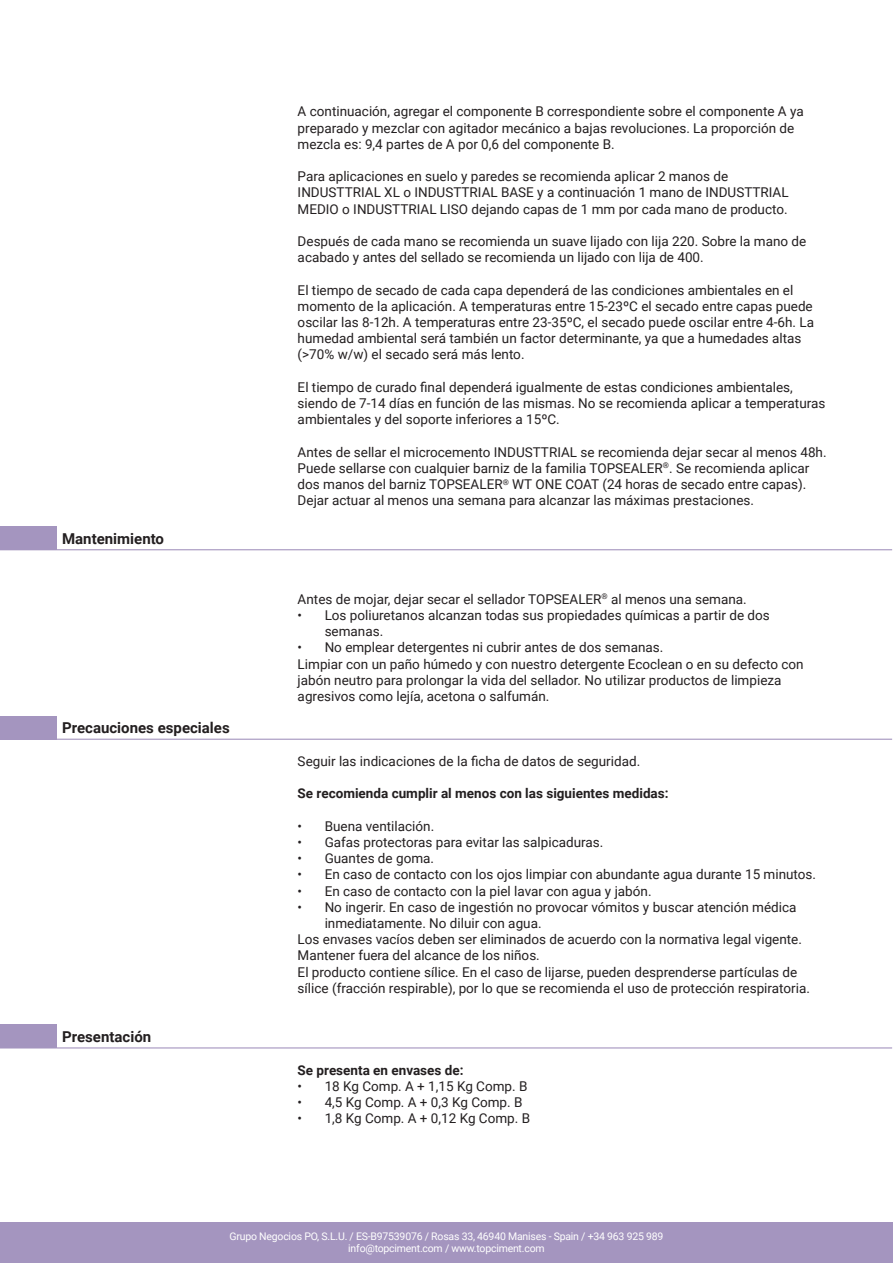
<style>
.page{position:relative;width:893px;height:1263px;background:#fff}
.page>*{position:absolute;margin:0;border:0;box-sizing:border-box;transform-origin:0 0}
.t1{font:700 15px "Roboto";color:#231f20}
.TEXTO_GROSO{font:13.5px/16.2px "Roboto";color:#231f20}
.TEXTO_GROSO-2{font:700 13.5px "Roboto";color:#231f20}
.t2{font:10.5px/12px "Roboto";letter-spacing:-.02em;color:#fff;text-align:center}
</style>
<div class="page">
<div style="left:0;top:1222px;width:893px;height:41px;background:#a495bf"></div>
<div style="left:0;top:526px;width:56px;height:24px;background:#a495bf"></div>
<hr style="left:56px;top:549px;width:836px;height:1px;background:#a495bf">
<div style="left:0;top:716px;width:56px;height:23px;background:#a495bf"></div>
<hr style="left:0;top:739px;width:56px;height:1px;background:#a495bf">
<hr style="left:56px;top:739px;width:836px;height:1px;background:#a495bf">
<div style="left:0;top:1025px;width:56px;height:23px;background:#a495bf"></div>
<hr style="left:56px;top:1047px;width:836px;height:1px;background:#a495bf">
<h3 class="t1" style="left:62px;top:528px;width:103px">Mantenimiento</h3>
<h3 class="t1" style="left:62px;top:717px;width:169px">Precauciones especiales</h3>
<h3 class="t1" style="left:62px;top:1026px;width:91px">Presentación</h3>
<p class="TEXTO_GROSO" style="left:298px;top:103px;width:508px">A continuación, agregar el componente B correspondiente sobre el componente A ya preparado y mezclar con agitador mecánico a bajas revoluciones. La proporción de mezcla es: 9,4 partes de A por 0,6 del componente B.</p>
<p class="TEXTO_GROSO" style="left:298px;top:168px;width:432px">Para aplicaciones en suelo y paredes se recomienda aplicar 2 manos de</p>
<p class="TEXTO_GROSO" style="left:298px;top:184px;width:493px">INDUSTTRIAL XL o INDUSTTRIAL BASE y a continuación 1 mano de INDUSTTRIAL<br>MEDIO o INDUSTTRIAL LISO dejando capas de 1 mm por cada mano de producto.</p>
<p class="TEXTO_GROSO" style="left:298px;top:233px;width:510px">Después de cada mano se recomienda un suave lijado con lija 220. Sobre la mano de</p>
<p class="TEXTO_GROSO" style="left:298px;top:249px;width:408px">acabado y antes del sellado se recomienda un lijado con lija de 400.</p>
<p class="TEXTO_GROSO" style="left:298px;top:281px;width:497px">El tiempo de secado de cada capa dependerá de las condiciones ambientales en el</p>
<p class="TEXTO_GROSO" style="left:298px;top:297px;width:517px">momento de la aplicación. A temperaturas entre 15-23ºC el secado entre capas puede</p>
<p class="TEXTO_GROSO" style="left:298px;top:314px;width:518px">oscilar las 8-12h. A temperaturas entre 23-35ºC, el secado puede oscilar entre 4-6h. La</p>
<p class="TEXTO_GROSO" style="left:298px;top:330px;width:505px">humedad ambiental será también un factor determinante, ya que a humedades altas</p>
<p class="TEXTO_GROSO" style="left:298px;top:346px;width:228px">(&gt;70% w/w) el secado será más lento.</p>
<p class="TEXTO_GROSO" style="left:298px;top:378px;width:497px">El tiempo de curado final dependerá igualmente de estas condiciones ambientales,</p>
<p class="TEXTO_GROSO" style="left:298px;top:395px;width:529px">siendo de 7-14 días en función de las mismas. No se recomienda aplicar a temperaturas ambientales y del soporte inferiores a 15ºC.</p>
<p class="TEXTO_GROSO" style="left:298px;top:443px;width:530px">Antes de sellar el microcemento INDUSTTRIAL se recomienda dejar secar al menos 48h.<br>Puede sellarse con cualquier barniz de la familia TOPSEALER<sup>®</sup>. Se recomienda aplicar dos manos del barniz TOPSEALER<sup>®</sup> WT ONE COAT (24 horas de secado entre capas).<br>Dejar actuar al menos una semana para alcanzar las máximas prestaciones.</p>
<p class="TEXTO_GROSO" style="left:298px;top:590px;width:451px">Antes de mojar, dejar secar el sellador TOPSEALER<sup>®</sup> al menos una semana.</p>
<p class="TEXTO_GROSO" style="left:325px;top:606px;width:447px;text-indent:-27px">• Los poliuretanos alcanzan todas sus propiedades químicas a partir de dos semanas.</p>
<p class="TEXTO_GROSO" style="left:298px;top:639px;width:367px">• No emplear detergentes ni cubrir antes de dos semanas.</p>
<p class="TEXTO_GROSO" style="left:298px;top:655px;width:507px">Limpiar con un paño húmedo y con nuestro detergente Ecoclean o en su defecto con</p>
<p class="TEXTO_GROSO" style="left:298px;top:671px;width:485px">jabón neutro para prolongar la vida del sellador. No utilizar productos de limpieza</p>
<p class="TEXTO_GROSO" style="left:298px;top:687px;width:253px">agresivos como lejía, acetona o salfumán.</p>
<p class="TEXTO_GROSO" style="left:298px;top:753px;width:344px">Seguir las indicaciones de la ficha de datos de seguridad.</p>
<p class="TEXTO_GROSO-2" style="left:298px;top:784px;width:372px">Se recomienda cumplir al menos con las siguientes medidas:</p>
<p class="TEXTO_GROSO" style="left:298px;top:817px;width:138px">• Buena ventilación.</p>
<p class="TEXTO_GROSO" style="left:298px;top:834px;width:307px">• Gafas protectoras para evitar las salpicaduras.</p>
<p class="TEXTO_GROSO" style="left:298px;top:850px;width:138px">• Guantes de goma.</p>
<p class="TEXTO_GROSO" style="left:298px;top:866px;width:520px">• En caso de contacto con los ojos limpiar con abundante agua durante 15 minutos.</p>
<p class="TEXTO_GROSO" style="left:298px;top:882px;width:355px">• En caso de contacto con la piel lavar con agua y jabón.</p>
<p class="TEXTO_GROSO" style="left:325px;top:898px;width:473px;text-indent:-27px">• No ingerir. En caso de ingestión no provocar vómitos y buscar atención médica inmediatamente. No diluir con agua.</p>
<p class="TEXTO_GROSO" style="left:298px;top:931px;width:506px">Los envases vacíos deben ser eliminados de acuerdo con la normativa legal vigente.</p>
<p class="TEXTO_GROSO" style="left:298px;top:947px;width:244px">Mantener fuera del alcance de los niños.</p>
<p class="TEXTO_GROSO" style="left:298px;top:963px;width:501px">El producto contiene sílice. En el caso de lijarse, pueden desprenderse partículas de</p>
<p class="TEXTO_GROSO" style="left:298px;top:979px;width:514px">sílice (fracción respirable), por lo que se recomienda el uso de protección respiratoria.</p>
<p class="TEXTO_GROSO-2" style="left:298px;top:1060px;width:167px">Se presenta en envases de:</p>
<p class="TEXTO_GROSO" style="left:298px;top:1077px;width:231px">• 18 Kg Comp. A + 1,15 Kg Comp. B</p>
<p class="TEXTO_GROSO" style="left:298px;top:1094px;width:226px">• 4,5 Kg Comp. A + 0,3 Kg Comp. B</p>
<p class="TEXTO_GROSO" style="left:298px;top:1110px;width:234px">• 1,8 Kg Comp. A + 0,12 Kg Comp. B</p>
<p class="t2" style="left:230px;top:1230px;width:435px">Grupo Negocios PO, S.L.U. / ES-B97539076 / Rosas 33, 46940 Manises - Spain / +34 963 925 989 info@topciment.com / www.topciment.com</p>
</div>
